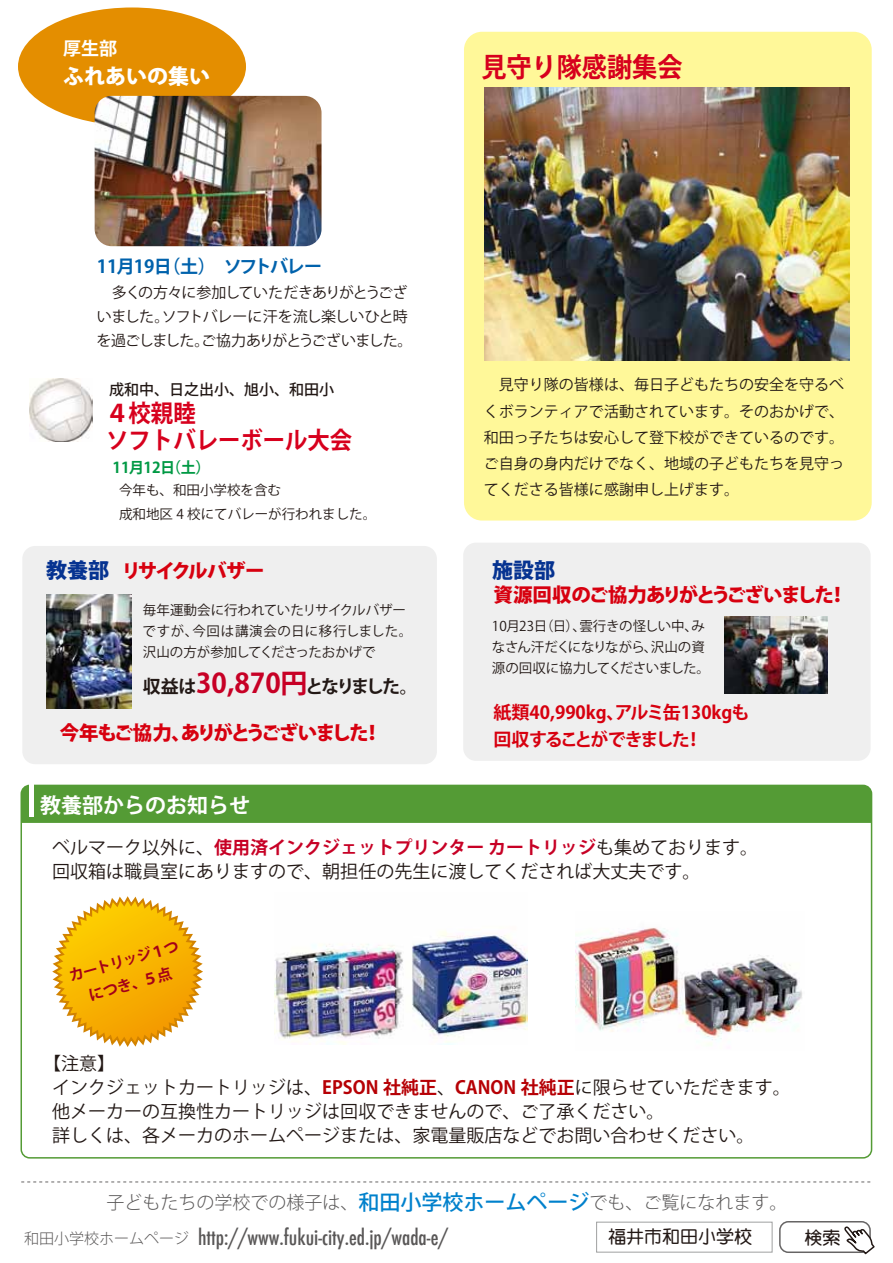
<style>
.page{position:relative;width:893px;height:1263px;background:#fff}
.page>*{position:absolute;margin:0;border:0;box-sizing:border-box;transform-origin:0 0}
.t1{font:700 27px "Koz Go Pro";color:#d7001d;scale:.93 1}
.t2{font:700 24px/27px "Koz Go Pro";color:#d7001d;scale:.93 1}
.t3{font:500 condensed 21px "Futura";color:#595757}
.t4{font:700 21px "Koz Go Pro";color:#fff}
.t5{font:800 21px "Koz Go Pro";color:#fff}
.t6{font:800 21px "Koz Go Pro";color:#063391}
.t7{font:800 19.5px "Koz Go Pro";letter-spacing:-.09em;color:#d7000f}
.t8{font:18px/24px "Koz Go Pro";color:#221815}
.t9{font:300 18px "Koz Go Pro";color:#595757}
.t10{font:700 18px "Koz Go Pro";color:#d7000f}
.t11{font:700 18px "Koz Go Pro";letter-spacing:-.12em;color:#221815}
.t12{font:700 18px "Koz Go Pro";letter-spacing:-.045em;color:#0062ac}
.t13{font:700 18px "Koz Go Pro";letter-spacing:-.1em;color:#d7000f}
.t14{font:18px "DF Maru Gothic Std W7";color:#221815}
.t15{font:700 18px "Koz Go Pro";color:#fff}
.t16{font:15px/26.2px "Koz Go Pro";color:#221815;text-align:justify}
.t17{font:15px/24px "Koz Go Pro";letter-spacing:-.05em;color:#221815}
.t18{font:500 15px "Koz Go Pro";color:#221815}
.t19{font:700 15px/24px "Koz Go Pro";color:#a40018;text-align:center}
.t20{font:700 15px "Koz Go Pro";letter-spacing:-.03em;color:#094}
.t21{font:13.5px/21px "Koz Go Pro";color:#221815}
.t22{font:13.5px/21px "Koz Go Pro";letter-spacing:-.03em;color:#221815}
.s1{font-size:27px;color:#c70025}
.s2{font-weight:700;color:#c70025}
.s3{font-weight:700;color:#b60005}
.s4{font-weight:500;font-size:21px;color:#0081cc}
.s5{font-family:"Koz Go Pro";font-weight:300;font-stretch:normal;font-size:15px}
</style>
<div class="page">
<div style="left:596px;top:1222px;width:176px;height:30px;border:1px solid #9fa0a0"></div>
<div style="left:779px;top:1221px;width:92px;height:32px;border:2px solid #666464;border-radius:9px"></div>
<svg style="left:842px;top:1226px;width:33px;height:29px"></svg>
<svg style="left:21px;top:1181px;width:850px;height:1px"></svg>
<img style="left:274px;top:931px;width:253px;height:114px">
<img style="left:575px;top:928px;width:227px;height:117px">
<div style="left:21px;top:785px;width:851px;height:38px;background:#549b35"></div>
<hr style="left:30px;top:784px;width:4px;height:33px;background:#fff">
<svg style="left:52px;top:896px;width:151px;height:151px"></svg>
<div style="left:464px;top:32px;width:408px;height:489px;background:#fff899;border-radius:18px"></div>
<div style="left:18px;top:7px;width:228px;height:119px;background:#e48e00;border-radius:50%"></div>
<img style="left:95px;top:96px;width:227px;height:150px">
<img style="left:30px;top:379px;width:63px;height:63px">
<img style="left:484px;top:87px;width:365px;height:274px">
<div style="left:463px;top:543px;width:408px;height:218px;background:#efefef;border-radius:13px"></div>
<img style="left:725px;top:616px;width:102px;height:77px">
<div style="left:22px;top:546px;width:415px;height:218px;background:#efefef;border-radius:13px"></div>
<img style="left:46px;top:594px;width:86px;height:114px">
<p class="t15" style="left:63px;top:37px;width:55px">厚生部</p>
<p class="t5" style="left:63px;top:63px;width:148px">ふれあいの集い</p>
<p class="t12" style="left:97px;top:255px;width:227px">11月19日（土）　ソフトバレー</p>
<p class="t17" style="left:96px;top:281px;width:318px">　多くの方々に参加していただきありがとうございました。ソフトバレーに汗を流し楽しいひと時を過ごしました。ご協力ありがとうございました。</p>
<p class="t18" style="left:109px;top:379px;width:226px">成和中、日之出小、旭小、和田小</p>
<p class="t2" style="left:106px;top:401px;width:266px">４校親睦<br>ソフトバレーボール大会</p>
<p class="t20" style="left:113px;top:458px;width:99px">11月12日（土）</p>
<p class="t21" style="left:119px;top:479px;width:259px;line-height:23.7px">今年も、和田小学校を含む<br>成和地区 4 校にてバレーが行われました。</p>
<p class="t6" style="left:46px;top:556px;width:65px">教養部</p>
<p class="t7" style="left:121px;top:558px;width:145px">リサイクルバザー</p>
<p class="t1" style="left:481px;top:50px;width:218px">見守り隊感謝集会</p>
<p class="t16" style="left:484px;top:372px;width:361px">　見守り隊の皆様は、毎日子どもたちの安全を守るべくボランティアで活動されています。そのおかげで、和田っ子たちは安心して登下校ができているのです。ご自身の身内だけでなく、地域の子どもたちを見守ってくださる皆様に感謝申し上げます。</p>
<p class="t6" style="left:492px;top:556px;width:64px">施設部</p>
<p class="t7" style="left:494px;top:582px;width:355px">資源回収のご協力ありがとうございました！</p>
<p class="t21" style="left:143px;top:600px;width:271px">毎年運動会に行われていたリサイクルバザーですが、今回は講演会の日に移行しました。沢山の方が参加してくださったおかげで</p>
<p class="t22" style="left:492px;top:616px;width:220px">10月23日（日）、雲行きの怪しい中、みなさん汗だくになりながら、沢山の資源の回収に協力してくださいました。</p>
<p class="t10" style="left:494px;top:700px;width:257px">紙類40,990kg、アルミ缶130kgも</p>
<p class="t11" style="left:143px;top:675px;width:276px">収益は<span class="s1">30,870円</span>となりました。</p>
<p class="t7" style="left:60px;top:720px;width:324px">今年もご協力、ありがとうございました！</p>
<p class="t13" style="left:494px;top:727px;width:210px">回収することができました！</p>
<p class="t4" style="left:40px;top:792px;width:211px">教養部からのお知らせ</p>
<p class="t8" style="left:52px;top:836px;width:707px">ベルマーク以外に、<span class="s2">使用済インクジェットプリンター カートリッジ</span>も集めております。回収箱は職員室にありますので、朝担任の先生に渡してくだされば大丈夫です。</p>
<p class="t19" style="left:66px;top:966px;width:115px;rotate:-16deg">カートリッジ１つにつき、５点</p>
<p class="t8" style="left:52px;top:1052px;width:740px;text-indent:-9px">【注意】<br>インクジェットカートリッジは、<span class="s3">EPSON 社純正</span>、<span class="s3">CANON 社純正</span>に限らせていただきます。他メーカーの互換性カートリッジは回収できませんので、ご了承ください。<br>詳しくは、各メーカのホームページまたは、家電量販店などでお問い合わせください。</p>
<p class="t9" style="left:106px;top:1190px;width:683px">子どもたちの学校での様子は、<span class="s4">和田小学校ホームページ</span>でも、ご覧になれます。</p>
<p class="t3" style="left:24px;top:1224px;width:425px"><span class="s5">和田小学校ホームページ</span> http://www.fukui-city.ed.jp/wada-e/</p>
<p class="t14" style="left:608px;top:1227px;width:145px">福井市和田小学校</p>
<p class="t14" style="left:805px;top:1228px;width:37px">検索</p>
</div>
